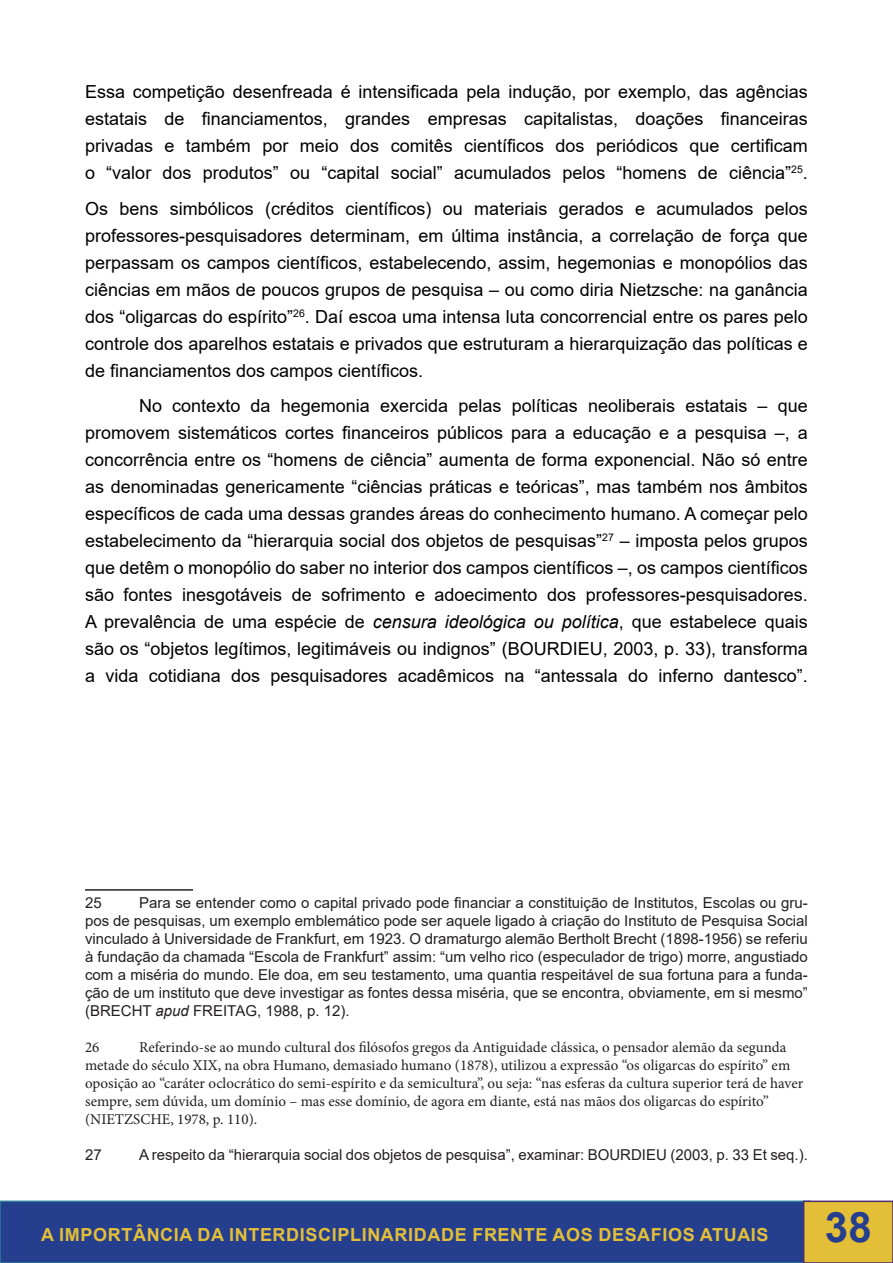
<style>
.page{position:relative;width:893px;height:1263px;background:#fff}
.page>*{position:absolute;margin:0;border:0;box-sizing:border-box;transform-origin:0 0}
.t1{font:700 42px "Arial";color:#253f8e}
.t2{font:18px/27px "Arial";color:#000;text-align:justify}
.t3{font:700 18px "Arial";letter-spacing:.035em;color:#e3bf38}
.t4{font:15px/18px "Arial";color:#231f20;text-align:justify}
.t5{font:15px/18px "Minion Pro";color:#231f20}
.s1{font-style:italic}
</style>
<div class="page">
<div style="left:0;top:1200px;width:811px;height:63px;background:#253f8e;border:2px solid #2c7d98"></div>
<div style="left:803px;top:1200px;width:90px;height:63px;background:#e3bf38;border:2px solid #502d71"></div>
<hr style="left:85px;top:889px;width:108px;height:2px;background:#231f20">
<p class="t2" style="left:85px;top:78px;width:724px">Essa competição desenfreada é intensificada pela indução, por exemplo, das agências estatais de financiamentos, grandes empresas capitalistas, doações financeiras privadas e também por meio dos comitês científicos dos periódicos que certificam o “valor dos produtos” ou “capital social” acumulados pelos “homens de ciência”<sup>25</sup>.</p>
<p class="t2" style="left:85px;top:195px;width:724px">Os bens simbólicos (créditos científicos) ou materiais gerados e acumulados pelos professores-pesquisadores determinam, em última instância, a correlação de força que perpassam os campos científicos, estabelecendo, assim, hegemonias e monopólios das ciências em mãos de poucos grupos de pesquisa – ou como diria Nietzsche: na ganância dos “oligarcas do espírito”<sup>26</sup>. Daí escoa uma intensa luta concorrencial entre os pares pelo controle dos aparelhos estatais e privados que estruturam a hierarquização das políticas e de financiamentos dos campos científicos.</p>
<p class="t2" style="left:85px;top:392px;width:724px;text-indent:54px">No contexto da hegemonia exercida pelas políticas neoliberais estatais – que promovem sistemáticos cortes financeiros públicos para a educação e a pesquisa –, a concorrência entre os “homens de ciência” aumenta de forma exponencial. Não só entre as denominadas genericamente “ciências práticas e teóricas”, mas também nos âmbitos específicos de cada uma dessas grandes áreas do conhecimento humano. A começar pelo estabelecimento da “hierarquia social dos objetos de pesquisas”<sup>27</sup> – imposta pelos grupos que detêm o monopólio do saber no interior dos campos científicos –, os campos científicos são fontes inesgotáveis de sofrimento e adoecimento dos professores-pesquisadores.<br>A prevalência de uma espécie de <span class="s1">censura ideológica ou política</span>, que estabelece quais são os “objetos legítimos, legitimáveis ou indignos” (BOURDIEU, 2003, p. 33), transforma a vida cotidiana dos pesquisadores acadêmicos na “antessala do inferno dantesco”.</p>
<p class="t4" style="left:85px;top:893px;width:724px;text-indent:54px">Para se entender como o capital privado pode financiar a constituição de Institutos, Escolas ou gru&shy;pos de pesquisas, um exemplo emblemático pode ser aquele ligado à criação do Instituto de Pesquisa Social vinculado à Universidade de Frankfurt, em 1923. O dramaturgo alemão Bertholt Brecht (1898-1956) se referiu à fundação da chamada “Escola de Frankfurt” assim: “um velho rico (especulador de trigo) morre, angustiado com a miséria do mundo. Ele doa, em seu testamento, uma quantia respeitável de sua fortuna para a funda&shy;ção de um instituto que deve investigar as fontes dessa miséria, que se encontra, obviamente, em si mesmo” (BRECHT <span class="s1">apud</span> FREITAG, 1988, p. 12).</p>
<p class="t5" style="left:85px;top:1038px;width:16px">26</p>
<p class="t4" style="left:85px;top:893px;width:18px">25</p>
<p class="t5" style="left:85px;top:1038px;width:720px;text-indent:54px">Referindo-se ao mundo cultural dos filósofos gregos da Antiguidade clássica, o pensador alemão da segunda metade do século XIX, na obra Humano, demasiado humano (1878), utilizou a expressão “os oligarcas do espírito” em oposição ao “caráter oclocrático do semi-espírito e da semicultura”, ou seja: “nas esferas da cultura superior terá de haver sempre, sem dúvida, um domínio – mas esse domínio, de agora em diante, está nas mãos dos oligarcas do espírito” (NIETZSCHE, 1978, p. 110).</p>
<p class="t4" style="left:85px;top:1145px;width:18px">27</p>
<p class="t4" style="left:139px;top:1145px;width:670px">A respeito da “hierarquia social dos objetos de pesquisa”, examinar: BOURDIEU (2003, p. 33 Et seq.).</p>
<p class="t3" style="left:41px;top:1222px;width:729px">A IMPORTÂNCIA DA INTERDISCIPLINARIDADE FRENTE AOS DESAFIOS ATUAIS</p>
<h1 class="t1" style="left:825px;top:1198px;width:48px">38</h1>
</div>
